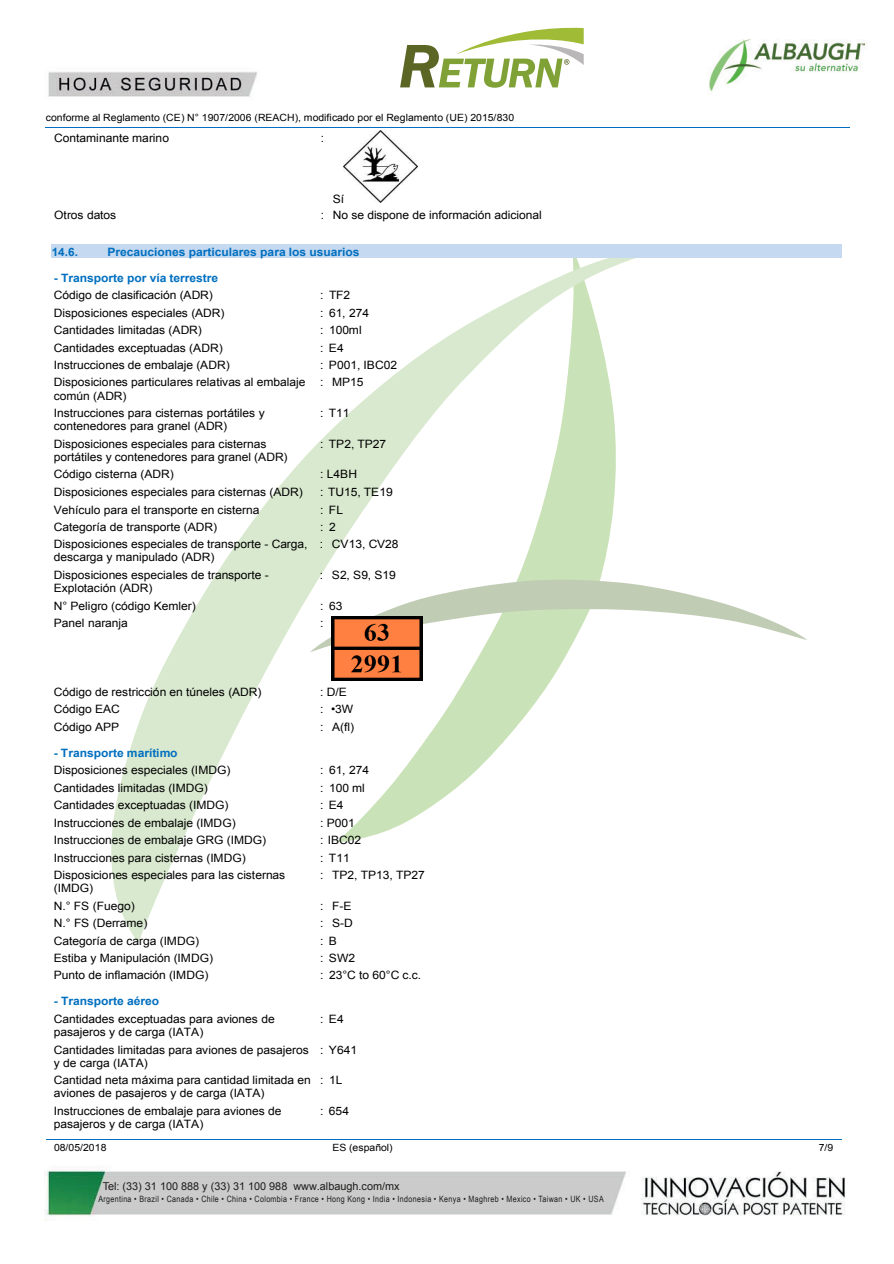
<style>
.page{position:relative;width:894px;height:1264px;background:#fff}
.page>*{position:absolute;margin:0;border:0;box-sizing:border-box;transform-origin:0 0}
.t1{font:11.55px/13.2px "Arial";letter-spacing:-.005em;color:#000;scale:1.05 1}
.t2{font:700 11.55px "Arial";color:#006fc0;scale:1.05 1}
.t3{font:11.55px "Arial";letter-spacing:-.005em;color:#000}
.t4{font:700 11.55px "Arial";color:#006fc0}
.t5{font:10.8px "Arial";color:#1d1d1b}
.t6{font:9.9px "Arial";letter-spacing:-.005em;color:#000;scale:1.05 1}
.t7{font:8.7px "Arial Narrow";letter-spacing:.04em;color:#1d1d1b}
</style>
<div class="page">
<img style="left:44px;top:1139px;width:802px;height:82px">
<img style="left:48px;top:28px;width:817px;height:103px">
<svg style="left:400px;top:27px;width:183px;height:61px"></svg>
<svg style="left:111px;top:258px;width:524px;height:684px"></svg>
<svg style="left:310px;top:579px;width:497px;height:73px"></svg>
<hr style="left:46px;top:1138px;width:795px;height:1px;background:#006fc0">
<img style="left:343px;top:131px;width:75px;height:71px">
<hr style="left:45px;top:127px;width:200px;height:1px;background:#006fc0">
<hr style="left:246px;top:127px;width:82px;height:1px;background:#006fc0">
<hr style="left:329px;top:127px;width:520px;height:1px;background:#006fc0">
<div style="left:52px;top:245px;width:790px;height:13px;background:#c5d9f0"></div>
<img style="left:332px;top:616px;width:90px;height:64px">
<p class="t6" style="left:46px;top:111px;width:447px">conforme al Reglamento (CE) N° 1907/2006 (REACH), modificado por el Reglamento (UE) 2015/830</p>
<p class="t1" style="left:54px;top:131px;width:111px">Contaminante marino</p>
<p class="t3" style="left:321px;top:130px;width:5px">:</p>
<p class="t1" style="left:333px;top:192px;width:12px">Sí</p>
<p class="t1" style="left:54px;top:208px;width:61px">Otros datos</p>
<p class="t3" style="left:321px;top:207px;width:222px">: No se dispone de información adicional</p>
<p class="t4" style="left:52px;top:244px;width:28px">14.6.</p>
<p class="t2" style="left:107px;top:244px;width:242px">Precauciones particulares para los usuarios</p>
<p class="t2" style="left:54px;top:270px;width:158px">- Transporte por vía terrestre</p>
<p class="t1" style="left:54px;top:288px;width:153px">Código de clasificación (ADR)</p>
<p class="t1" style="left:320px;top:288px;width:30px">: TF2</p>
<p class="t1" style="left:54px;top:306px;width:164px">Disposiciones especiales (ADR)</p>
<p class="t1" style="left:320px;top:306px;width:48px">: 61, 274</p>
<p class="t1" style="left:54px;top:323px;width:142px">Cantidades limitadas (ADR)</p>
<p class="t1" style="left:320px;top:323px;width:41px">: 100ml</p>
<p class="t1" style="left:54px;top:341px;width:162px">Cantidades exceptuadas (ADR)</p>
<p class="t1" style="left:320px;top:341px;width:24px">: E4</p>
<p class="t1" style="left:54px;top:358px;width:169px">Instrucciones de embalaje (ADR)</p>
<p class="t1" style="left:320px;top:358px;width:75px">: P001, IBC02</p>
<p class="t1" style="left:54px;top:376px;width:241px">Disposiciones particulares relativas al embalaje común (ADR)</p>
<p class="t1" style="left:54px;top:406px;width:202px">Instrucciones para cisternas portátiles y contenedores para granel (ADR)</p>
<p class="t1" style="left:54px;top:437px;width:224px">Disposiciones especiales para cisternas portátiles y contenedores para granel (ADR)</p>
<p class="t1" style="left:320px;top:376px;width:43px">: MP15</p>
<p class="t1" style="left:320px;top:406px;width:30px">: T11</p>
<p class="t1" style="left:320px;top:437px;width:64px">: TP2, TP27</p>
<p class="t1" style="left:54px;top:468px;width:116px">Código cisterna (ADR)</p>
<p class="t1" style="left:320px;top:468px;width:37px">: L4BH</p>
<p class="t1" style="left:54px;top:485px;width:239px">Disposiciones especiales para cisternas (ADR)</p>
<p class="t1" style="left:320px;top:485px;width:71px">: TU15, TE19</p>
<p class="t1" style="left:54px;top:503px;width:197px">Vehículo para el transporte en cisterna</p>
<p class="t1" style="left:320px;top:503px;width:23px">: FL</p>
<p class="t1" style="left:54px;top:520px;width:157px">Categoría de transporte (ADR)</p>
<p class="t1" style="left:320px;top:520px;width:16px">: 2</p>
<p class="t1" style="left:54px;top:537px;width:243px">Disposiciones especiales de transporte - Carga, descarga y manipulado (ADR)</p>
<p class="t1" style="left:54px;top:568px;width:206px">Disposiciones especiales de transporte -<br>Explotación (ADR)</p>
<p class="t1" style="left:320px;top:537px;width:76px">: CV13, CV28</p>
<p class="t1" style="left:320px;top:568px;width:74px">: S2, S9, S19</p>
<p class="t1" style="left:54px;top:599px;width:137px">N° Peligro (código Kemler)</p>
<p class="t1" style="left:320px;top:599px;width:23px">: 63</p>
<p class="t1" style="left:54px;top:616px;width:72px">Panel naranja</p>
<p class="t1" style="left:320px;top:616px;width:5px">:</p>
<p class="t1" style="left:54px;top:685px;width:199px">Código de restricción en túneles (ADR)</p>
<p class="t1" style="left:320px;top:685px;width:27px">: D/E</p>
<p class="t1" style="left:54px;top:702px;width:64px">Código EAC</p>
<p class="t1" style="left:320px;top:702px;width:33px">: •3W</p>
<p class="t1" style="left:54px;top:720px;width:64px">Código APP</p>
<p class="t1" style="left:320px;top:720px;width:34px">: A(fl)</p>
<p class="t2" style="left:54px;top:744px;width:119px">- Transporte marítimo</p>
<p class="t1" style="left:54px;top:763px;width:170px">Disposiciones especiales (IMDG)</p>
<p class="t1" style="left:320px;top:763px;width:48px">: 61, 274</p>
<p class="t1" style="left:54px;top:781px;width:148px">Cantidades limitadas (IMDG)</p>
<p class="t1" style="left:320px;top:781px;width:44px">: 100 ml</p>
<p class="t1" style="left:54px;top:798px;width:168px">Cantidades exceptuadas (IMDG)</p>
<p class="t1" style="left:320px;top:798px;width:24px">: E4</p>
<p class="t1" style="left:54px;top:815px;width:175px">Instrucciones de embalaje (IMDG)</p>
<p class="t1" style="left:320px;top:815px;width:35px">: P001</p>
<p class="t1" style="left:54px;top:833px;width:204px">Instrucciones de embalaje GRG (IMDG)</p>
<p class="t1" style="left:320px;top:833px;width:41px">: IBC02</p>
<p class="t1" style="left:54px;top:851px;width:184px">Instrucciones para cisternas (IMDG)</p>
<p class="t1" style="left:320px;top:851px;width:30px">: T11</p>
<p class="t1" style="left:54px;top:868px;width:222px">Disposiciones especiales para las cisternas (IMDG)</p>
<p class="t1" style="left:320px;top:868px;width:101px">: TP2, TP13, TP27</p>
<p class="t1" style="left:54px;top:898px;width:79px">N.° FS (Fuego)</p>
<p class="t1" style="left:320px;top:898px;width:31px">: F-E</p>
<p class="t1" style="left:54px;top:916px;width:91px">N.° FS (Derrame)</p>
<p class="t1" style="left:320px;top:916px;width:33px">: S-D</p>
<p class="t1" style="left:54px;top:933px;width:140px">Categoría de carga (IMDG)</p>
<p class="t1" style="left:320px;top:933px;width:18px">: B</p>
<p class="t1" style="left:54px;top:951px;width:153px">Estiba y Manipulación (IMDG)</p>
<p class="t1" style="left:320px;top:951px;width:35px">: SW2</p>
<p class="t1" style="left:54px;top:968px;width:149px">Punto de inflamación (IMDG)</p>
<p class="t1" style="left:320px;top:968px;width:98px">: 23°C to 60°C c.c.</p>
<p class="t2" style="left:54px;top:993px;width:102px">- Transporte aéreo</p>
<p class="t1" style="left:54px;top:1012px;width:212px">Cantidades exceptuadas para aviones de pasajeros y de carga (IATA)</p>
<p class="t1" style="left:54px;top:1042px;width:244px">Cantidades limitadas para aviones de pasajeros y de carga (IATA)</p>
<p class="t1" style="left:54px;top:1073px;width:246px">Cantidad neta máxima para cantidad limitada en aviones de pasajeros y de carga (IATA)</p>
<p class="t1" style="left:54px;top:1104px;width:218px">Instrucciones de embalaje para aviones de pasajeros y de carga (IATA)</p>
<p class="t1" style="left:320px;top:1012px;width:24px">: E4</p>
<p class="t1" style="left:320px;top:1042px;width:37px">: Y641</p>
<p class="t1" style="left:320px;top:1073px;width:23px">: 1L</p>
<p class="t1" style="left:320px;top:1104px;width:29px">: 654</p>
<p class="t6" style="left:54px;top:1140px;width:51px">08/05/2018</p>
<p class="t6" style="left:332px;top:1140px;width:59px">ES (español)</p>
<p class="t6" style="left:818px;top:1140px;width:15px">7/9</p>
<p class="t5" style="left:103px;top:1178px;width:298px">Tel: (33) 31 100 888 y (33) 31 100 988 www.albaugh.com/mx</p>
<p class="t7" style="left:98px;top:1192px;width:507px">Argentina • Brazil • Canada • Chile • China • Colombia • France • Hong Kong • India • Indonesia • Kenya • Maghreb • Mexico • Taiwan • UK • USA</p>
</div>
